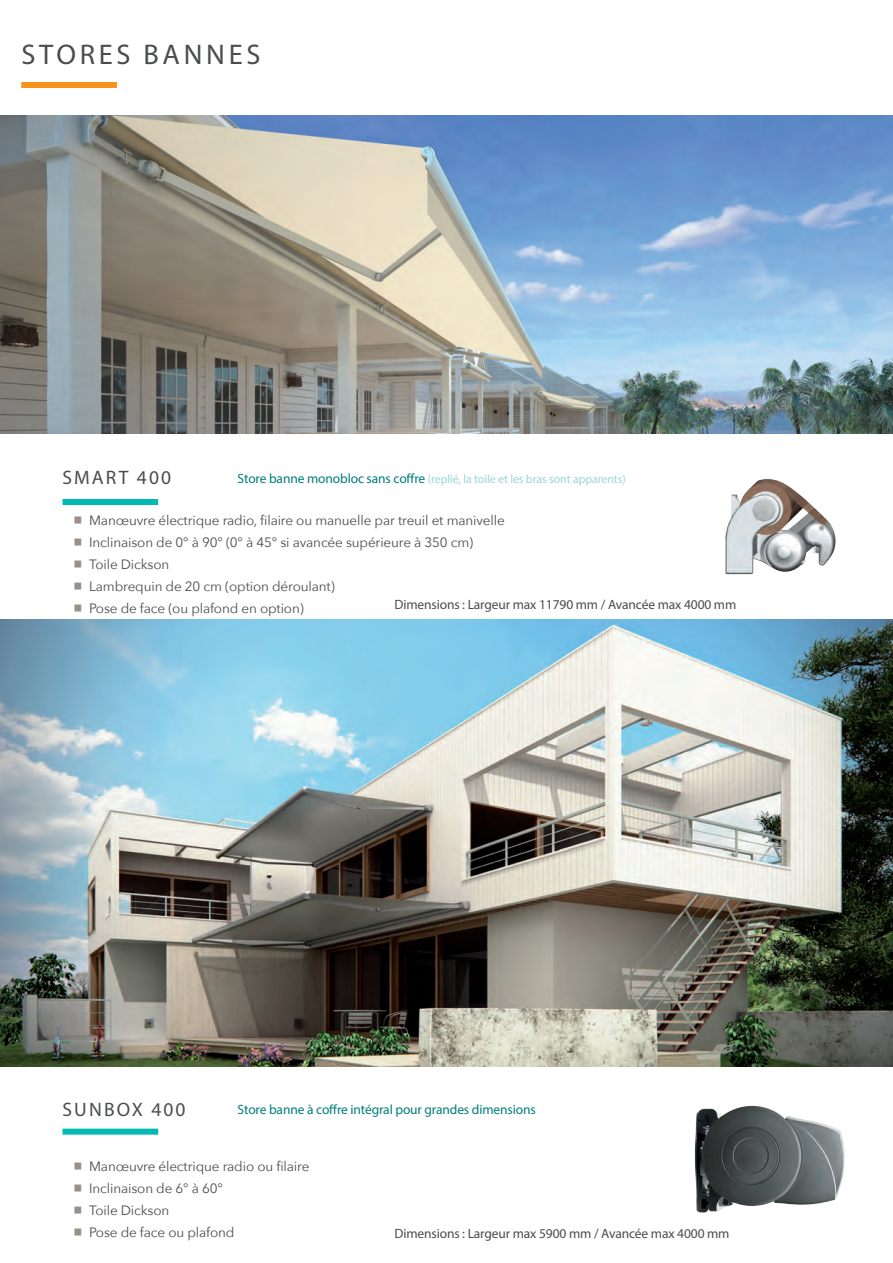
<style>
.page{position:relative;width:893px;height:1263px;background:#fff}
.page>*{position:absolute;margin:0;border:0;box-sizing:border-box;transform-origin:0 0}
.t1{font:28.5px "Myriad Pro";letter-spacing:.13em;color:#4b4c4d}
.t2{font:19.5px "Myriad Pro";letter-spacing:.11em;color:#4b4c4d}
.t3{font:13.5px "Avenir Next";letter-spacing:-.01em;color:#4b4c4d}
.t4{font:13.5px "Myriad Pro";letter-spacing:-.01em;color:#4b4c4d}
.t5{font:13.5px "Myriad Pro";letter-spacing:-.01em;color:#017e7b}
.t6{font:12px "Myriad Pro";letter-spacing:-.01em;color:#9ad7d5}
.s1{font-size:13.5px;color:#017e7b}
</style>
<div class="page">
<img style="left:0;top:115px;width:893px;height:319px">
<div style="left:63px;top:499px;width:95px;height:6px;background:#03b9b4"></div>
<img style="left:725px;top:479px;width:111px;height:96px">
<div style="left:63px;top:1129px;width:95px;height:6px;background:#03b9b4"></div>
<img style="left:694px;top:1105px;width:151px;height:108px">
<img style="left:0;top:620px;width:893px;height:446px">
<div style="left:21px;top:82px;width:96px;height:6px;background:#f7931d"></div>
<p class="t1" style="left:22px;top:37px;width:240px">STORES BANNES</p>
<p class="t2" style="left:63px;top:466px;width:110px">SMART 400</p>
<p class="t3" style="left:89px;top:509px;width:417px">Manœuvre électrique radio, filaire ou manuelle par treuil et manivelle</p>
<p class="t3" style="left:89px;top:531px;width:386px">Inclinaison de 0° à 90° (0° à 45° si avancée supérieure à 350 cm)</p>
<p class="t3" style="left:89px;top:553px;width:82px">Toile Dickson</p>
<p class="t3" style="left:89px;top:575px;width:247px">Lambrequin de 20 cm (option déroulant)</p>
<p class="t3" style="left:89px;top:597px;width:216px">Pose de face (ou plafond en option)</p>
<p class="t4" style="left:394px;top:596px;width:343px">Dimensions : Largeur max 11790 mm / Avancée max 4000 mm</p>
<p class="t6" style="left:238px;top:472px;width:390px"><span class="s1">Store banne monobloc sans coffre</span> (replié, la toile et les bras sont apparents)</p>
<p class="t2" style="left:63px;top:1097px;width:125px">SUNBOX 400</p>
<p class="t5" style="left:238px;top:1101px;width:300px">Store banne à coffre intégral pour grandes dimensions</p>
<p class="t3" style="left:89px;top:1155px;width:222px">Manœuvre électrique radio ou filaire</p>
<p class="t3" style="left:89px;top:1177px;width:135px">Inclinaison de 6° à 60°</p>
<p class="t3" style="left:89px;top:1199px;width:82px">Toile Dickson</p>
<p class="t3" style="left:89px;top:1221px;width:147px">Pose de face ou plafond</p>
<p class="t4" style="left:394px;top:1225px;width:337px">Dimensions : Largeur max 5900 mm / Avancée max 4000 mm</p>
</div>
